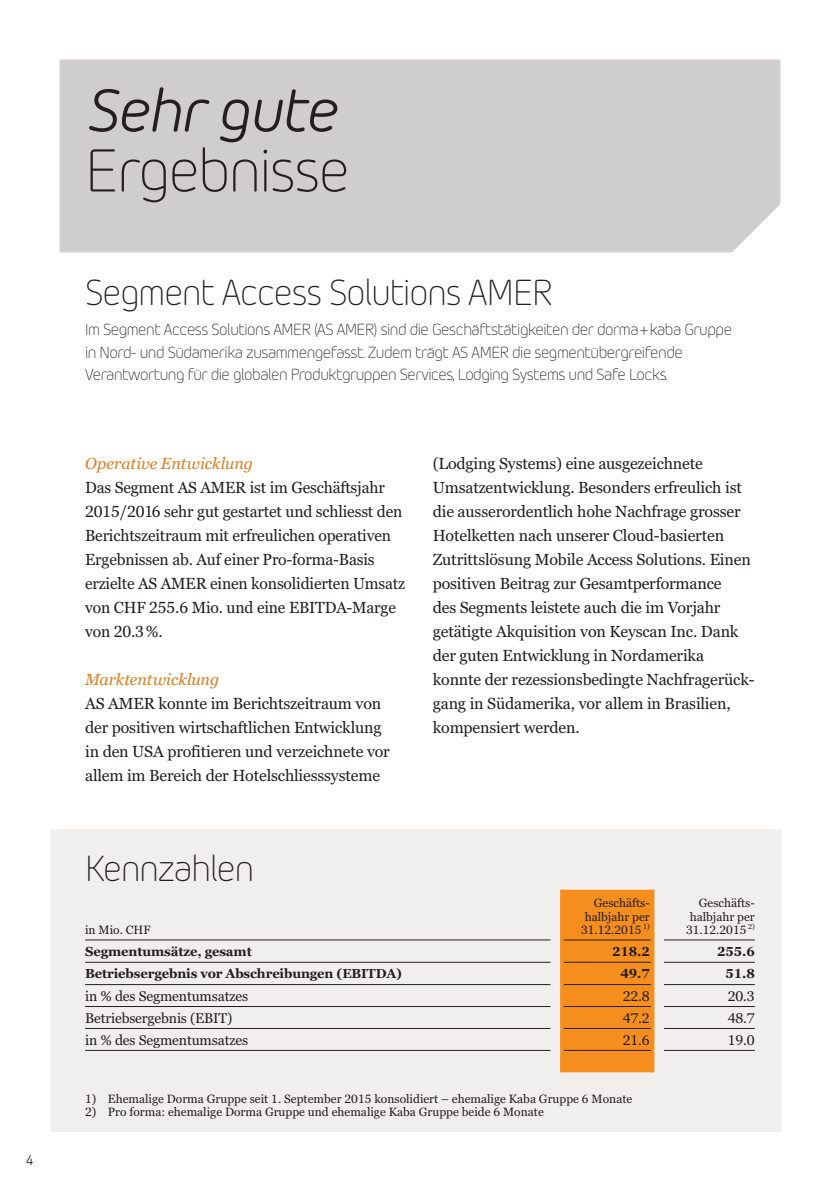
<style>
.page{position:relative;width:840px;height:1191px;background:#fff}
.page>*{position:absolute;margin:0;border:0;box-sizing:border-box;transform-origin:0 0}
._501_Kapiteltitel{font:300 60px/60px "Morebi Rounded";letter-spacing:-.03em;color:#231f20}
._502_Titel{font:300 36px "Morebi Rounded";letter-spacing:-.03em;color:#231f20}
._601_Lauftext{font:16px/24px "Georgia Pro";letter-spacing:-.01em;color:#231f20}
._502_Titel-2{font:300 16px/22px "Morebi Rounded";letter-spacing:-.03em;color:#231f20}
._503_Zwischentitel{font:italic 16px "Georgia Pro";color:#e17b1b}
.LINE{font:14px "Georgia Pro";letter-spacing:-.01em;color:#231f20}
.t1{font:14px "Morebi Rounded";color:#231f20}
.LINE_BOLD{font:700 13px "Georgia Pro";letter-spacing:-.01em;color:#231f20}
.FOOTNOTE{font:12px "Georgia Pro";color:#231f20}
.HEAD{font:12px/13.6px "Georgia Pro";color:#231f20;text-align:right}
.s1{font-weight:400;font-style:italic}
</style>
<div class="page">
<div style="left:60px;top:60px;width:720px;height:192px;background:#d0cdce"></div>
<div style="left:51px;top:829px;width:729px;height:302px;background:#f1eeee"></div>
<div style="left:563px;top:889px;width:87px;height:183px;background:#f68e1e"></div>
<hr style="left:85px;top:939px;width:465px;height:1px;background:#231f20">
<hr style="left:563px;top:939px;width:87px;height:1px;background:#231f20">
<hr style="left:663px;top:939px;width:91px;height:1px;background:#231f20">
<hr style="left:85px;top:962px;width:465px;height:1px;background:#231f20">
<hr style="left:563px;top:962px;width:87px;height:1px;background:#231f20">
<hr style="left:663px;top:962px;width:91px;height:1px;background:#231f20">
<hr style="left:85px;top:984px;width:465px;height:1px;background:#231f20">
<hr style="left:563px;top:984px;width:87px;height:1px;background:#231f20">
<hr style="left:663px;top:984px;width:91px;height:1px;background:#231f20">
<hr style="left:85px;top:1006px;width:465px;height:1px;background:#231f20">
<hr style="left:563px;top:1006px;width:87px;height:1px;background:#231f20">
<hr style="left:663px;top:1006px;width:91px;height:1px;background:#231f20">
<hr style="left:85px;top:1028px;width:465px;height:1px;background:#231f20">
<hr style="left:563px;top:1028px;width:87px;height:1px;background:#231f20">
<hr style="left:663px;top:1028px;width:91px;height:1px;background:#231f20">
<hr style="left:85px;top:1050px;width:465px;height:1px;background:#231f20">
<hr style="left:563px;top:1050px;width:87px;height:1px;background:#231f20">
<hr style="left:663px;top:1050px;width:91px;height:1px;background:#231f20">
<hr style="left:560px;top:889px;width:3px;height:51px;background:#f68e1e">
<hr style="left:650px;top:889px;width:4px;height:51px;background:#f68e1e">
<hr style="left:560px;top:940px;width:3px;height:22px;background:#f68e1e">
<hr style="left:650px;top:940px;width:4px;height:22px;background:#f68e1e">
<hr style="left:560px;top:962px;width:3px;height:22px;background:#f68e1e">
<hr style="left:650px;top:962px;width:4px;height:22px;background:#f68e1e">
<hr style="left:560px;top:984px;width:3px;height:22px;background:#f68e1e">
<hr style="left:650px;top:984px;width:4px;height:22px;background:#f68e1e">
<hr style="left:560px;top:1006px;width:3px;height:22px;background:#f68e1e">
<hr style="left:650px;top:1006px;width:4px;height:22px;background:#f68e1e">
<hr style="left:560px;top:1028px;width:3px;height:22px;background:#f68e1e">
<hr style="left:650px;top:1028px;width:4px;height:22px;background:#f68e1e">
<hr style="left:560px;top:1050px;width:3px;height:22px;background:#f68e1e">
<hr style="left:650px;top:1050px;width:4px;height:22px;background:#f68e1e">
<p class="t1" style="left:26px;top:1150px;width:9px">4</p>
<p class="_501_Kapiteltitel" style="left:85px;top:78px;width:266px"><span class="s1">Sehr gute<br></span>Ergebnisse</p>
<p class="_502_Titel" style="left:85px;top:268px;width:469px">Segment Access Solutions AMER</p>
<p class="_502_Titel-2" style="left:85px;top:318px;width:648px">Im Segment Access Solutions AMER (AS AMER) sind die Geschäftstätigkeiten der dorma + kaba Gruppe in Nord- und Südamerika zusammengefasst. Zudem trägt AS AMER die segmentübergreifende<br>Verantwortung für die globalen Produktgruppen Services, Lodging Systems und Safe Locks.</p>
<p class="_503_Zwischentitel" style="left:85px;top:454px;width:169px">Operative Entwicklung</p>
<p class="_601_Lauftext" style="left:85px;top:476px;width:321px">Das Segment AS AMER ist im Geschäftsjahr 2015/2016 sehr gut gestartet und schliesst den Berichtszeitraum mit erfreulichen operativen Ergebnissen ab. Auf einer Pro-forma-Basis erzielte AS AMER einen konsolidierten Umsatz von CHF 255.6 Mio. und eine EBITDA-Marge von 20.3%.</p>
<p class="_503_Zwischentitel" style="left:85px;top:670px;width:135px">Marktentwicklung</p>
<p class="_601_Lauftext" style="left:85px;top:692px;width:306px">AS AMER konnte im Berichtszeitraum von der positiven wirtschaftlichen Entwicklung in den USA profitieren und verzeichnete vor allem im Bereich der Hotelschliesssysteme</p>
<p class="_502_Titel" style="left:85px;top:844px;width:170px">Kennzahlen</p>
<p class="HEAD" style="left:85px;top:923px;width:67px">in Mio. CHF</p>
<p class="_601_Lauftext" style="left:432px;top:452px;width:323px">(Lodging Systems) eine ausgezeichnete Umsatzentwicklung. Besonders erfreulich ist die ausserordentlich hohe Nachfrage grosser Hotelketten nach unserer Cloud-basierten Zutrittslösung Mobile Access Solutions. Einen positiven Beitrag zur Gesamtperformance<br>des Segments leistete auch die im Vorjahr getätigte Akquisition von Keyscan Inc. Dank der guten Entwicklung in Nordamerika konnte der rezessionsbedingte Nachfragerück&shy;gang in Südamerika, vor allem in Brasilien, kompensiert werden.</p>
<p class="HEAD" style="left:580px;top:896px;width:70px">Geschäfts&shy;halbjahr per<br>31.12.2015 <sup>1)</sup></p>
<p class="HEAD" style="left:685px;top:896px;width:70px">Geschäfts&shy;halbjahr per<br>31.12.2015 <sup>2)</sup></p>
<p class="LINE_BOLD" style="left:85px;top:944px;width:168px">Segmentumsätze, gesamt</p>
<p class="LINE_BOLD" style="left:612px;top:944px;width:39px">218.2</p>
<p class="LINE_BOLD" style="left:716px;top:944px;width:39px">255.6</p>
<p class="LINE_BOLD" style="left:85px;top:966px;width:318px">Betriebsergebnis vor Abschreibungen (EBITDA)</p>
<p class="LINE_BOLD" style="left:620px;top:966px;width:31px">49.7</p>
<p class="LINE_BOLD" style="left:725px;top:966px;width:31px">51.8</p>
<p class="LINE" style="left:85px;top:988px;width:164px">in % des Segmentumsatzes</p>
<p class="LINE" style="left:622px;top:988px;width:29px">22.8</p>
<p class="LINE" style="left:727px;top:988px;width:29px">20.3</p>
<p class="LINE" style="left:85px;top:1010px;width:149px">Betriebsergebnis (EBIT)</p>
<p class="LINE" style="left:622px;top:1010px;width:29px">47.2</p>
<p class="LINE" style="left:727px;top:1010px;width:29px">48.7</p>
<p class="LINE" style="left:85px;top:1031px;width:164px">in % des Segmentumsatzes</p>
<p class="LINE" style="left:622px;top:1031px;width:29px">21.6</p>
<p class="LINE" style="left:727px;top:1031px;width:29px">19.0</p>
<p class="FOOTNOTE" style="left:85px;top:1091px;width:548px">1) Ehemalige Dorma Gruppe seit 1. September 2015 konsolidiert – ehemalige Kaba Gruppe 6 Monate</p>
<p class="FOOTNOTE" style="left:85px;top:1105px;width:460px">2) Pro forma: ehemalige Dorma Gruppe und ehemalige Kaba Gruppe beide 6 Monate</p>
</div>
